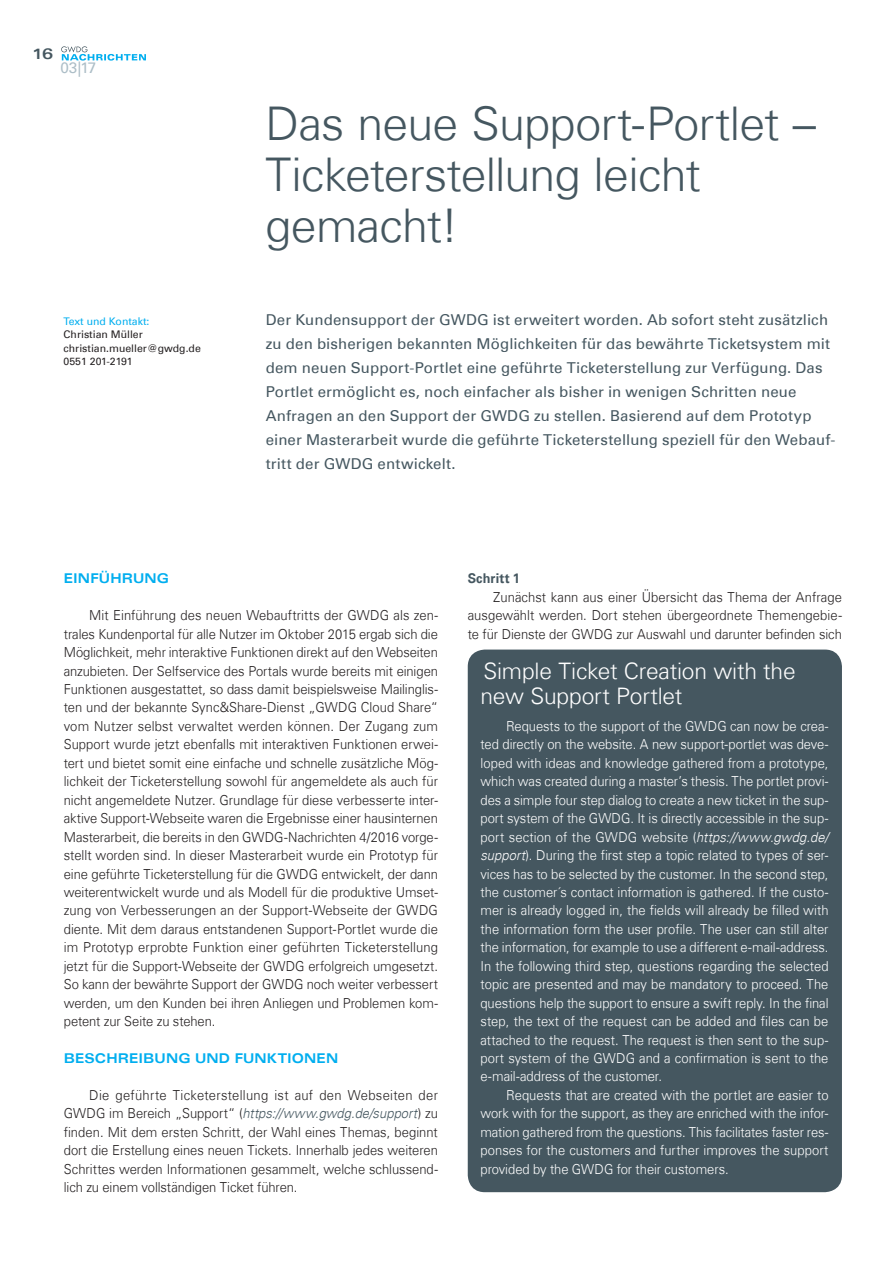
<style>
.page{position:relative;width:893px;height:1263px;background:#fff}
.page>*{position:absolute;margin:0;border:0;box-sizing:border-box;transform-origin:0 0}
.t1{font:300 46.5px/51px "Univers Com 45";letter-spacing:-.015em;color:#455760}
.t2{font:300 22.8px/24.9px "Univers Com 45";letter-spacing:-.01em;color:#fff}
.t3{font:15.3px "Univers Com 55 Roman";color:#adbec7}
.t4{font:15px/24px "Univers Com 55 Roman";letter-spacing:.01em;color:#455760}
.t5{font:15px "Univers Com 63 Bold Ext";color:#455760}
.t6{font:300 13.8px/18.5px "Univers Com 45";letter-spacing:-.005em;color:#231f20;text-align:justify;scale:.94 1}
.t7{font:300 13.8px/18.5px "Univers Com 45";letter-spacing:-.005em;color:#fff;text-align:justify;scale:.94 1}
.t8{font:13.5px "Univers Com 63 Bold Ext";letter-spacing:.01em;color:#00aeef;scale:.94 1}
.t9{font:700 13.5px "Univers Com 65";letter-spacing:.01em;color:#455760;scale:.94 1}
.t10{font:10.5px/13.5px "Univers Com 55 Roman";color:#231f20}
.t11{font:10.5px "Univers Com 55 Roman";color:#00aeef}
.s1{font-style:italic;color:#455760}
.s2{font-style:italic}
</style>
<div class="page">
<svg style="left:61px;top:46px;width:85px;height:15px"></svg>
<div style="left:468px;top:649px;width:374px;height:543px;background:#455760;border-radius:17px"></div>
<p class="t5" style="left:32px;top:45px;width:22px">16</p>
<p class="t3" style="left:61px;top:58px;width:37px">03|17</p>
<p class="t11" style="left:64px;top:315px;width:87px">Text und Kontakt:</p>
<p class="t10" style="left:64px;top:328px;width:139px">Christian Müller christian.mueller@gwdg.de<br>0551 201-2191</p>
<h1 class="t1" style="left:265px;top:98px;width:552px">Das neue Support-Portlet –<br>Ticketerstellung leicht gemacht!</h1>
<p class="t4" style="left:266px;top:308px;width:571px">Der Kundensupport der GWDG ist erweitert worden. Ab sofort steht zusätzlich zu den bisherigen bekannten Möglichkeiten für das bewährte Ticketsystem mit dem neuen Support-Portlet eine geführte Ticketerstellung zur Verfügung. Das Portlet ermöglicht es, noch einfacher als bisher in wenigen Schritten neue Anfragen an den Support der GWDG zu stellen. Basierend auf dem Prototyp einer Masterarbeit wurde die geführte Ticketerstellung speziell für den Webauf&shy;tritt der GWDG entwickelt.</p>
<p class="t8" style="left:64px;top:571px;width:114px">EINFÜHRUNG</p>
<p class="t6" style="left:64px;top:606px;width:400px;text-indent:26px">Mit Einführung des neuen Webauftritts der GWDG als zen&shy;trales Kundenportal für alle Nutzer im Oktober 2015 ergab sich die Möglichkeit, mehr interaktive Funktionen direkt auf den Webseiten anzubieten. Der Selfservice des Portals wurde bereits mit einigen Funktionen ausgestattet, so dass damit beispielsweise Mailinglis&shy;ten und der bekannte Sync&amp;Share-Dienst „GWDG Cloud Share“ vom Nutzer selbst verwaltet werden können. Der Zugang zum Support wurde jetzt ebenfalls mit interaktiven Funktionen erwei&shy;tert und bietet somit eine einfache und schnelle zusätzliche Mög&shy;lichkeit der Ticketerstellung sowohl für angemeldete als auch für nicht angemeldete Nutzer. Grundlage für diese verbesserte inter&shy;aktive Support-Webseite waren die Ergebnisse einer hausinternen Masterarbeit, die bereits in den GWDG-Nachrichten 4/2016 vorge&shy;stellt worden sind. In dieser Masterarbeit wurde ein Prototyp für eine geführte Ticketerstellung für die GWDG entwickelt, der dann weiterentwickelt wurde und als Modell für die produktive Umset&shy;zung von Verbesserungen an der Support-Webseite der GWDG diente. Mit dem daraus entstandenen Support-Portlet wurde die im Prototyp erprobte Funktion einer geführten Ticketerstellung jetzt für die Support-Webseite der GWDG erfolgreich umgesetzt.<br>So kann der bewährte Support der GWDG noch weiter verbessert werden, um den Kunden bei ihren Anliegen und Problemen kom&shy;petent zur Seite zu stehen.</p>
<p class="t8" style="left:64px;top:1050px;width:294px">BESCHREIBUNG UND FUNKTIONEN</p>
<p class="t6" style="left:64px;top:1086px;width:400px;text-indent:26px">Die geführte Ticketerstellung ist auf den Webseiten der GWDG im Bereich „Support“ (<span class="s1">https://www.gwdg.de/support</span>) zu finden. Mit dem ersten Schritt, der Wahl eines Themas, beginnt dort die Erstellung eines neuen Tickets. Innerhalb jedes weiteren Schrittes werden Informationen gesammelt, welche schlussend&shy;lich zu einem vollständigen Ticket führen.</p>
<p class="t9" style="left:468px;top:570px;width:57px">Schritt 1</p>
<p class="t6" style="left:468px;top:588px;width:400px;text-indent:26px">Zunächst kann aus einer Übersicht das Thema der Anfrage ausgewählt werden. Dort stehen übergeordnete Themengebie&shy;te für Dienste der GWDG zur Auswahl und darunter befinden sich</p>
<h2 class="t2" style="left:480px;top:658px;width:317px">Simple Ticket Creation with the new Support Portlet</h2>
<p class="t7" style="left:480px;top:717px;width:372px;text-indent:26px">Requests to the support of the GWDG can now be crea&shy;ted directly on the website. A new support-portlet was deve&shy;loped with ideas and knowledge gathered from a prototype, which was created during a master’s thesis. The portlet provi&shy;des a simple four step dialog to create a new ticket in the sup&shy;port system of the GWDG. It is directly accessible in the sup&shy;port section of the GWDG website (<span class="s2">https://www.gwdg.de/ support</span>). During the first step a topic related to types of ser&shy;vices has to be selected by the customer. In the second step, the customer´s contact information is gathered. If the custo&shy;mer is already logged in, the fields will already be filled with the information form the user profile. The user can still alter the information, for example to use a different e-mail-address.<br>In the following third step, questions regarding the selected topic are presented and may be mandatory to proceed. The questions help the support to ensure a swift reply. In the final step, the text of the request can be added and files can be attached to the request. The request is then sent to the sup&shy;port system of the GWDG and a confirmation is sent to the e-mail-address of the customer.</p>
<p class="t7" style="left:480px;top:1086px;width:372px;text-indent:26px">Requests that are created with the portlet are easier to work with for the support, as they are enriched with the infor&shy;mation gathered from the questions. This facilitates faster res&shy;ponses for the customers and further improves the support provided by the GWDG for their customers.</p>
</div>
